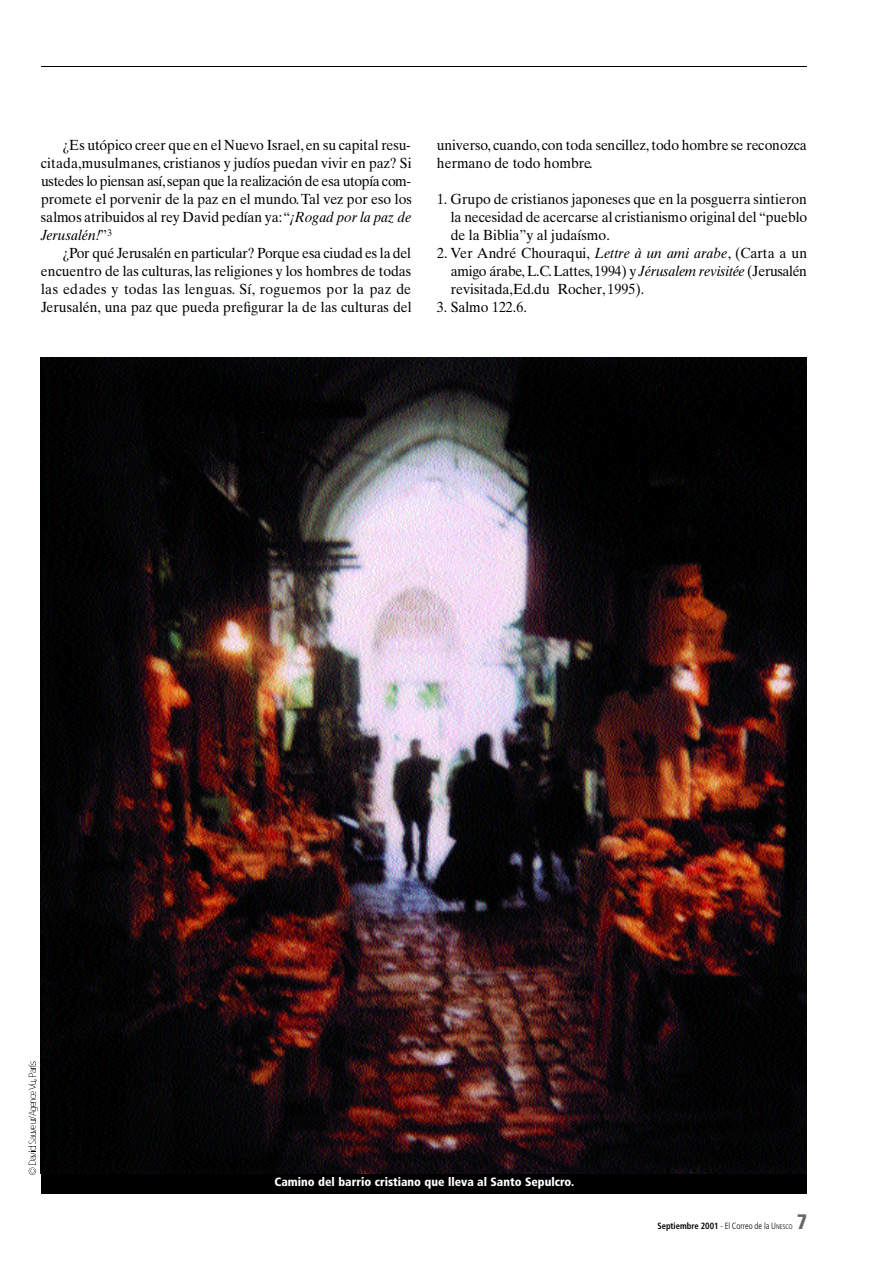
<style>
.page{position:relative;width:893px;height:1263px;background:#fff}
.page>*{position:absolute;margin:0;border:0;box-sizing:border-box;transform-origin:0 0}
.t1{font:900 condensed 21px "Frutiger";color:#666;scale:.95 1}
.t2{font:14.7px/18px "Times Ten";color:#000;text-align:justify;scale:.95 1}
.t3{font:900 condensed 12px "Frutiger";color:#fff}
.t4{font:700 condensed 9px "Frutiger";color:#000;scale:.95 1}
.s1{font-style:italic}
.s2{font-weight:300}
.s3{font-weight:300;font-size:6.75px}
</style>
<div class="page">
<svg style="left:28px;top:1062px;width:9px;height:112px"></svg>
<div style="left:41px;top:1172px;width:765px;height:22px;background:#000"></div>
<img style="left:41px;top:357px;width:765px;height:816px">
<hr style="left:41px;top:66px;width:765px;height:1px;background:#000">
<p class="t2" style="left:41px;top:137px;width:392px;text-indent:22px">¿Es utópico creer que en el Nuevo Israel, en su capital resu&shy;citada,musulmanes, cristianos y judíos puedan vivir en paz? Si ustedes lo piensan así,sepan que la realización de esa utopía com&shy;promete el porvenir de la paz en el mundo. Tal vez por eso los salmos atribuidos al rey David pedían ya:“<span class="s1">¡Rogad por la paz de Jerusalén!</span>”<sup>3</sup></p>
<p class="t2" style="left:41px;top:245px;width:391px;text-indent:21px">¿ Por qué Jerusalén en particular? Porque esa ciudad es la del encuentro de las culturas, las religiones y los hombres de todas las edades y todas las lenguas. S í , roguemos por la paz de Jerusalén, una paz que pueda prefigurar la de las culturas del</p>
<p class="t2" style="left:437px;top:137px;width:391px">u n i v e r s o, c u a n d o,con toda sencillez, todo hombre se reconozca hermano de todo hombre.</p>
<p class="t2" style="left:451px;top:191px;width:377px;text-indent:-14px">1. Grupo de cristianos japoneses que en la posguerra sintieron la necesidad de acercarse al cristianismo original del “ p u e b l o de la Biblia”y al judaísmo.</p>
<p class="t2" style="left:450px;top:245px;width:376px;text-indent:-14px">2. Ver André Chouraqui, <span class="s1">Lettre à un ami arabe</span>, (Carta a un amigo árabe, L . C.L a t t e s,1994) y <span class="s1">Jérusalem revisitée</span> ( Je r u s a l é n revisitada,Ed.du Rocher, 1995).</p>
<p class="t2" style="left:437px;top:299px;width:96px">3. Salmo 122.6.</p>
<p class="t3" style="left:274px;top:1177px;width:301px">Camino del barrio cristiano que lleva al Santo Sepulcro.</p>
<p class="t4" style="left:657px;top:1222px;width:144px">Septiembre 2001 <span class="s2">- El Correo de la U</span><span class="s3">NESCO</span></p>
<h1 class="t1" style="left:796px;top:1213px;width:12px">7</h1>
</div>
